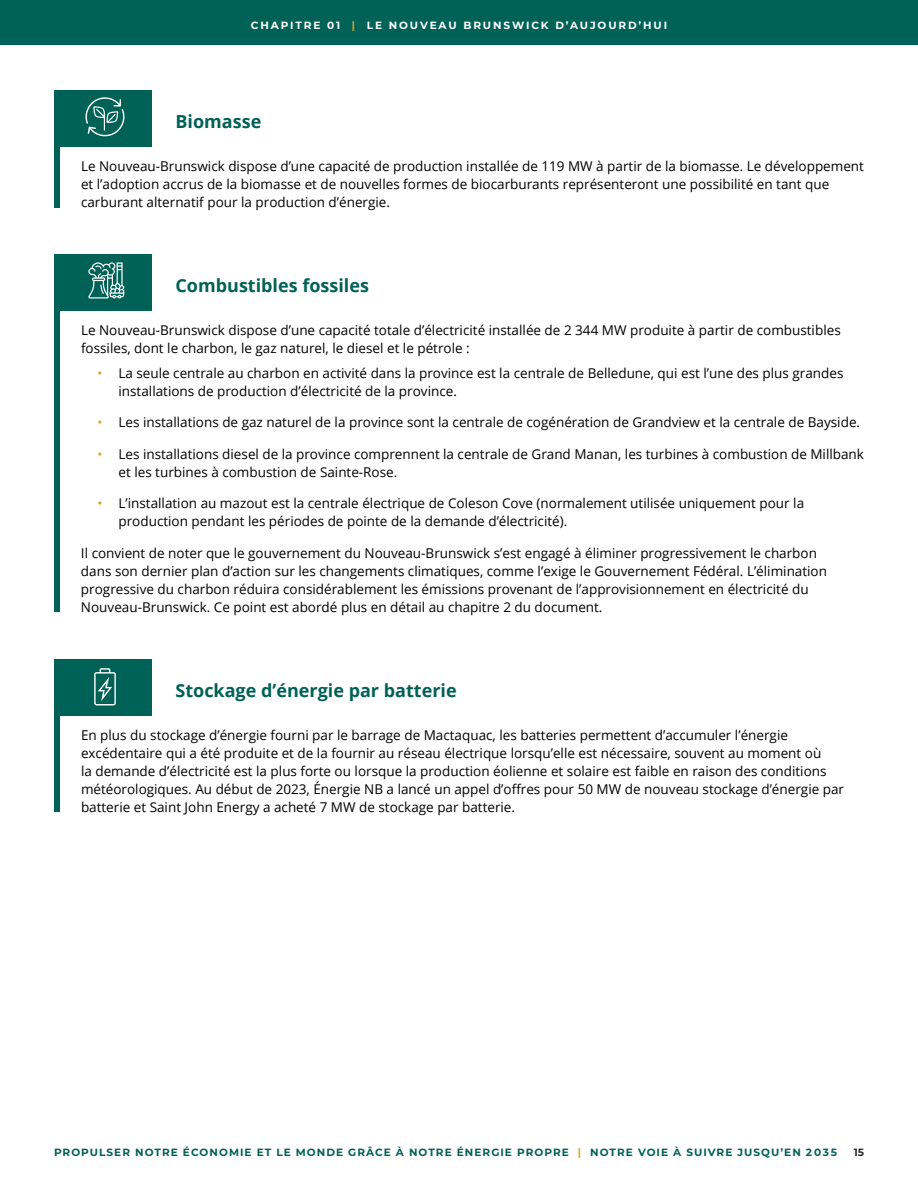
<style>
.page{position:relative;width:918px;height:1188px;background:#fff}
.page>*{position:absolute;margin:0;border:0;box-sizing:border-box;transform-origin:0 0}
.t1{font:700 18px "Open Sans";color:#006156}
.t2{font:13.5px/18px "Open Sans";color:#000}
.t3{font:700 10.5px "Montserrat";letter-spacing:.1em;color:#006156}
.t4{font:700 10.5px "Montserrat";letter-spacing:.18em;color:#fff}
.t5{font:700 10.5px "Montserrat";color:#292829}
.s1{color:#d7a52a}
</style>
<div class="page">
<div style="left:54px;top:104px;width:6px;height:104px;background:#006156"></div>
<div style="left:54px;top:90px;width:97px;height:56px;background:#006156"></div>
<div style="left:54px;top:254px;width:97px;height:56px;background:#006156"></div>
<div style="left:54px;top:659px;width:97px;height:56px;background:#006156"></div>
<div style="left:54px;top:288px;width:6px;height:324px;background:#006156"></div>
<div style="left:54px;top:673px;width:6px;height:139px;background:#006156"></div>
<svg style="left:94px;top:668px;width:22px;height:37px"></svg>
<svg style="left:85px;top:97px;width:40px;height:40px"></svg>
<svg style="left:88px;top:262px;width:37px;height:37px"></svg>
<div style="left:0;top:0;width:918px;height:45px;background:#006156"></div>
<p class="t4" style="left:251px;top:18px;width:418px">CHAPITRE 01 <span class="s1">|</span> LE NOUVEAU BRUNSWICK D’AUJOURD’HUI</p>
<h1 class="t1" style="left:176px;top:109px;width:87px">Biomasse</h1>
<p class="t2" style="left:81px;top:157px;width:785px">Le Nouveau-Brunswick dispose d’une capacité de production installée de 119 MW à partir de la biomasse. Le développement et l’adoption accrus de la biomasse et de nouvelles formes de biocarburants représenteront une possibilité en tant que carburant alternatif pour la production d’énergie.</p>
<h1 class="t1" style="left:176px;top:273px;width:195px">Combustibles fossiles</h1>
<p class="t2" style="left:81px;top:321px;width:761px">Le Nouveau-Brunswick dispose d’une capacité totale d’électricité installée de 2 344 MW produite à partir de combustibles fossiles, dont le charbon, le gaz naturel, le diesel et le pétrole :</p>
<p class="t2" style="left:119px;top:364px;width:727px;text-indent:-21px"><span class="s1">•</span> La seule centrale au charbon en activité dans la province est la centrale de Belledune, qui est l’une des plus grandes installations de production d’électricité de la province.</p>
<p class="t2" style="left:97px;top:413px;width:764px"><span class="s1">•</span> Les installations de gaz naturel de la province sont la centrale de cogénération de Grandview et la centrale de Bayside.</p>
<p class="t2" style="left:119px;top:445px;width:747px;text-indent:-21px"><span class="s1">•</span> Les installations diesel de la province comprennent la centrale de Grand Manan, les turbines à combustion de Millbank et les turbines à combustion de Sainte-Rose.</p>
<p class="t2" style="left:119px;top:494px;width:687px;text-indent:-21px"><span class="s1">•</span> L’installation au mazout est la centrale électrique de Coleson Cove (normalement utilisée uniquement pour la production pendant les périodes de pointe de la demande d’électricité).</p>
<p class="t2" style="left:81px;top:544px;width:748px">Il convient de noter que le gouvernement du Nouveau-Brunswick s’est engagé à éliminer progressivement le charbon dans son dernier plan d’action sur les changements climatiques, comme l’exige le Gouvernement Fédéral. L’élimination progressive du charbon réduira considérablement les émissions provenant de l’approvisionnement en électricité du Nouveau-Brunswick. Ce point est abordé plus en détail au chapitre 2 du document.</p>
<h1 class="t1" style="left:176px;top:678px;width:283px">Stockage d’énergie par batterie</h1>
<p class="t2" style="left:81px;top:726px;width:765px">En plus du stockage d’énergie fourni par le barrage de Mactaquac, les batteries permettent d’accumuler l’énergie excédentaire qui a été produite et de la fournir au réseau électrique lorsqu’elle est nécessaire, souvent au moment où<br>la demande d’électricité est la plus forte ou lorsque la production éolienne et solaire est faible en raison des conditions météorologiques. Au début de 2023, Énergie NB a lancé un appel d’offres pour 50 MW de nouveau stockage d’énergie par batterie et Saint John Energy a acheté 7 MW de stockage par batterie.</p>
<p class="t3" style="left:54px;top:1145px;width:785px">PROPULSER NOTRE ÉCONOMIE ET LE MONDE GRÂCE À NOTRE ÉNERGIE PROPRE <span class="s1">|</span> NOTRE VOIE À SUIVRE JUSQU’EN 2035</p>
<p class="t5" style="left:854px;top:1145px;width:12px">15</p>
</div>
